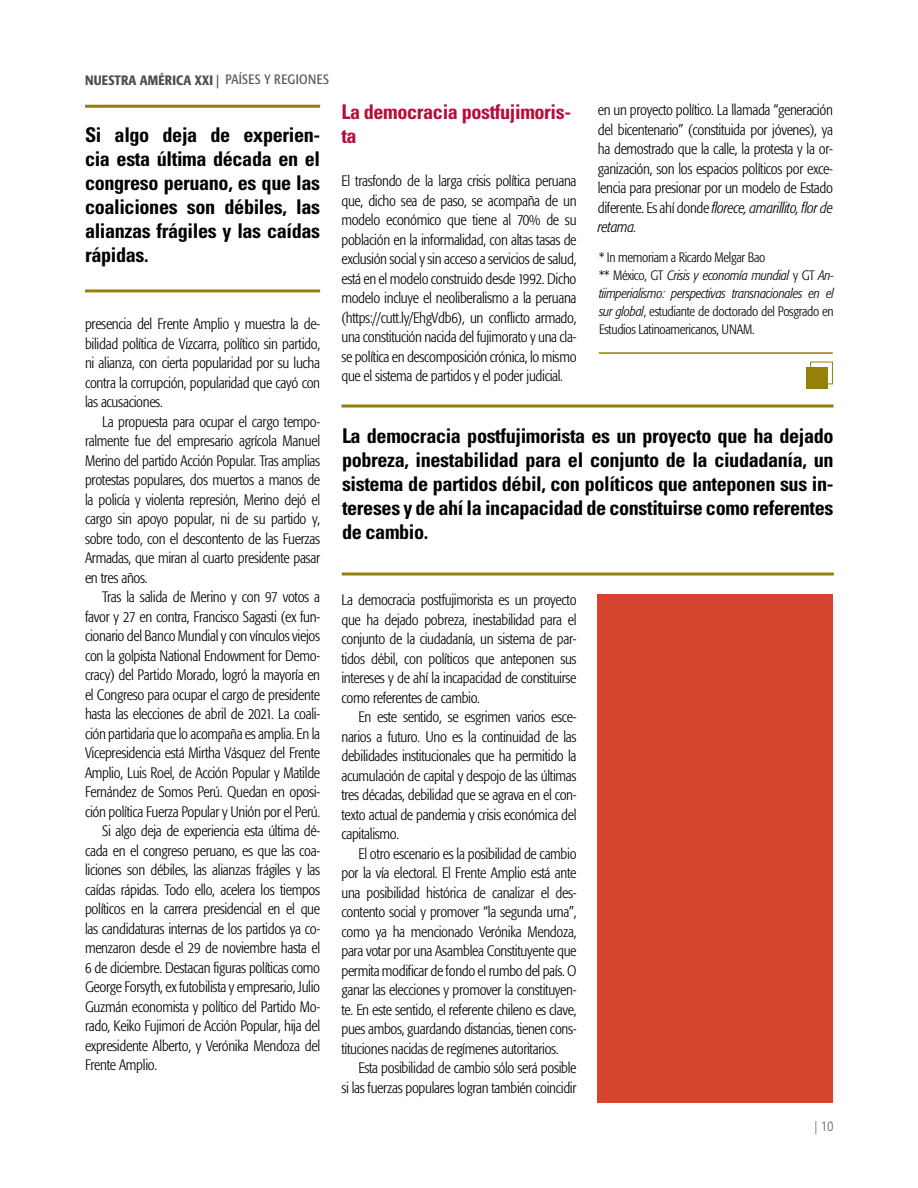
<style>
.page{position:relative;width:918px;height:1188px;background:#fff}
.page>*{position:absolute;margin:0;border:0;box-sizing:border-box;transform-origin:0 0}
.t1{font:700 condensed 20.25px/24px "Univers LT Std";letter-spacing:-.02em;color:#000;text-align:justify}
.t2{font:700 condensed 20.25px/24px "Univers LT Std";letter-spacing:-.02em;color:#b70c38}
.t3{font:300 condensed 15px/19.5px "Formata";letter-spacing:-.02em;color:#000;text-align:justify}
.t4{font:300 condensed 13.5px/18px "Formata";letter-spacing:-.02em;color:#000}
.t5{font:500 condensed 13.5px "Formata";letter-spacing:.02em;color:#4d4d4f}
.t6{font:300 condensed 13.5px "Frutiger LT Std";color:#58595b}
.s1{font-weight:400}
.s2{font-weight:400;color:#58595b}
.s3{font-style:italic}
</style>
<div class="page">
<hr style="left:85px;top:105px;width:235px;height:3px;background:#938207">
<hr style="left:85px;top:289px;width:235px;height:3px;background:#938207">
<hr style="left:341px;top:405px;width:493px;height:3px;background:#938207">
<hr style="left:342px;top:573px;width:492px;height:3px;background:#938207">
<div style="left:810px;top:362px;width:23px;height:22px;border:1px solid #938207"></div>
<div style="left:806px;top:367px;width:22px;height:22px;background:#938207"></div>
<hr style="left:599px;top:352px;width:234px;height:2px;background:#938207">
<div style="left:598px;top:594px;width:235px;height:509px;background:#d7442d"></div>
<p class="t5" style="left:85px;top:72px;width:246px">NUESTRA AMÉRICA XXI <span class="s1">|</span> <span class="s2">PAÍSES Y REGIONES</span></p>
<h1 class="t1" style="left:85px;top:123px;width:237px">Si algo deja de experien&shy;cia esta última década en el congreso peruano, es que las coaliciones son débiles, las alianzas frágiles y las caídas rápidas.</h1>
<p class="t3" style="left:85px;top:314px;width:237px">presencia del Frente Amplio y muestra la de&shy;bilidad política de Vizcarra, político sin partido, ni alianza, con cierta popularidad por su lucha contra la corrupción, popularidad que cayó con las acusaciones.</p>
<p class="t3" style="left:85px;top:412px;width:237px;text-indent:17px">La propuesta para ocupar el cargo tempo&shy;ralmente fue del empresario agrícola Manuel Merino del partido Acción Popular. Tras amplias protestas populares, dos muertos a manos de la policía y violenta represión, Merino dejó el cargo sin apoyo popular, ni de su partido y, sobre todo, con el descontento de las Fuerzas Armadas, que miran al cuarto presidente pasar en tres años.</p>
<p class="t3" style="left:102px;top:587px;width:220px">Tras la salida de Merino y con 97 votos a</p>
<p class="t3" style="left:85px;top:607px;width:237px">favor y 27 en contra, Francisco Sagasti (ex fun-</p>
<p class="t3" style="left:85px;top:626px;width:237px">cionario del Banco Mundial y con vínculos viejos</p>
<p class="t3" style="left:85px;top:646px;width:237px">con la golpista National Endowment for Demo-</p>
<p class="t3" style="left:85px;top:665px;width:237px">cracy) del Partido Morado, logró la mayoría en</p>
<p class="t3" style="left:85px;top:685px;width:237px">el Congreso para ocupar el cargo de presidente</p>
<p class="t3" style="left:85px;top:704px;width:237px">hasta las elecciones de abril de 2021. La coali-</p>
<p class="t3" style="left:85px;top:724px;width:237px">ción partidaria que lo acompaña es amplia. En la</p>
<p class="t3" style="left:85px;top:743px;width:237px">Vicepresidencia está Mirtha Vásquez del Frente</p>
<p class="t3" style="left:85px;top:763px;width:237px">Amplio, Luis Roel, de Acción Popular y Matilde</p>
<p class="t3" style="left:85px;top:782px;width:237px">Fernández de Somos Perú. Quedan en oposi-</p>
<p class="t3" style="left:85px;top:802px;width:237px">ción política Fuerza Popular y Unión por el Perú.</p>
<p class="t3" style="left:102px;top:821px;width:220px">Si algo deja de experiencia esta última dé-</p>
<p class="t3" style="left:85px;top:841px;width:237px">cada en el congreso peruano, es que las coa-</p>
<p class="t3" style="left:85px;top:860px;width:237px">liciones son débiles, las alianzas frágiles y las</p>
<p class="t3" style="left:85px;top:880px;width:237px">caídas rápidas. Todo ello, acelera los tiempos</p>
<p class="t3" style="left:85px;top:899px;width:237px">políticos en la carrera presidencial en el que</p>
<p class="t3" style="left:85px;top:919px;width:237px">las candidaturas internas de los partidos ya co-</p>
<p class="t3" style="left:85px;top:938px;width:237px">menzaron desde el 29 de noviembre hasta el</p>
<p class="t3" style="left:85px;top:958px;width:237px">6 de diciembre. Destacan figuras políticas como</p>
<p class="t3" style="left:85px;top:977px;width:237px">George Forsyth, ex futobilista y empresario, Julio</p>
<p class="t3" style="left:85px;top:997px;width:237px">Guzmán economista y político del Partido Mo-</p>
<p class="t3" style="left:85px;top:1016px;width:237px">rado, Keiko Fujimori de Acción Popular, hija del</p>
<p class="t3" style="left:85px;top:1036px;width:237px">expresidente Alberto, y Verónika Mendoza del</p>
<p class="t3" style="left:85px;top:1055px;width:74px">Frente Amplio.</p>
<h1 class="t2" style="left:341px;top:100px;width:231px">La democracia postfujimoris&shy;ta</h1>
<p class="t3" style="left:341px;top:172px;width:237px">El trasfondo de la larga crisis política peruana que, dicho sea de paso, se acompaña de un modelo económico que tiene al 70% de su población en la informalidad, con altas tasas de exclusión social y sin acceso a servicios de salud, está en el modelo construido desde 1992. Dicho modelo incluye el neoliberalismo a la peruana (https://cutt.ly/EhgVdb6), un conflicto armado, una constitución nacida del fujimorato y una cla&shy;se política en descomposición crónica, lo mismo que el sistema de partidos y el poder judicial.</p>
<p class="t3" style="left:598px;top:101px;width:237px">en un proyecto político. La llamada “generación del bicentenario” (constituida por jóvenes), ya ha demostrado que la calle, la protesta y la or&shy;ganización, son los espacios políticos por exce&shy;lencia para presionar por un modelo de Estado diferente. Es ahí donde <span class="s3">florece, amarillito, flor de retama.</span></p>
<p class="t4" style="left:599px;top:248px;width:236px">* In memoriam a Ricardo Melgar Bao<br>** México, GT <span class="s3">Crisis y economía mundial</span> y GT <span class="s3">An&shy;tiimperialismo: perspectivas transnacionales en el sur global</span>, estudiante de doctorado del Posgrado en Estudios Latinoamericanos, UNAM.</p>
<p class="t1" style="left:342px;top:424px;width:493px">La democracia postfujimorista es un proyecto que ha dejado pobreza, inestabilidad para el conjunto de la ciudadanía, un sistema de partidos débil, con políticos que anteponen sus in&shy;tereses y de ahí la incapacidad de constituirse como referentes de cambio.</p>
<p class="t3" style="left:341px;top:590px;width:237px">La democracia postfujimorista es un proyecto que ha dejado pobreza, inestabilidad para el conjunto de la ciudadanía, un sistema de par&shy;tidos débil, con políticos que anteponen sus intereses y de ahí la incapacidad de constituirse como referentes de cambio.</p>
<p class="t3" style="left:341px;top:707px;width:237px;text-indent:17px">En este sentido, se esgrimen varios esce&shy;narios a futuro. Uno es la continuidad de las debilidades institucionales que ha permitido la acumulación de capital y despojo de las últimas tres décadas, debilidad que se agrava en el con&shy;texto actual de pandemia y crisis económica del capitalismo.</p>
<p class="t3" style="left:341px;top:844px;width:237px;text-indent:17px">El otro escenario es la posibilidad de cambio por la vía electoral. El Frente Amplio está ante una posibilidad histórica de canalizar el des&shy;contento social y promover “la segunda urna”, como ya ha mencionado Verónika Mendoza, para votar por una Asamblea Constituyente que permita modificar de fondo el rumbo del país. O ganar las elecciones y promover la constituyen&shy;te. En este sentido, el referente chileno es clave, pues ambos, guardando distancias, tienen cons&shy;tituciones nacidas de regímenes autoritarios.</p>
<p class="t3" style="left:341px;top:1058px;width:237px;text-align:right">Esta posibilidad de cambio sólo será posible<br>si las fuerzas populares logran también coincidir</p>
<p class="t6" style="left:815px;top:1118px;width:21px">| 10</p>
</div>
